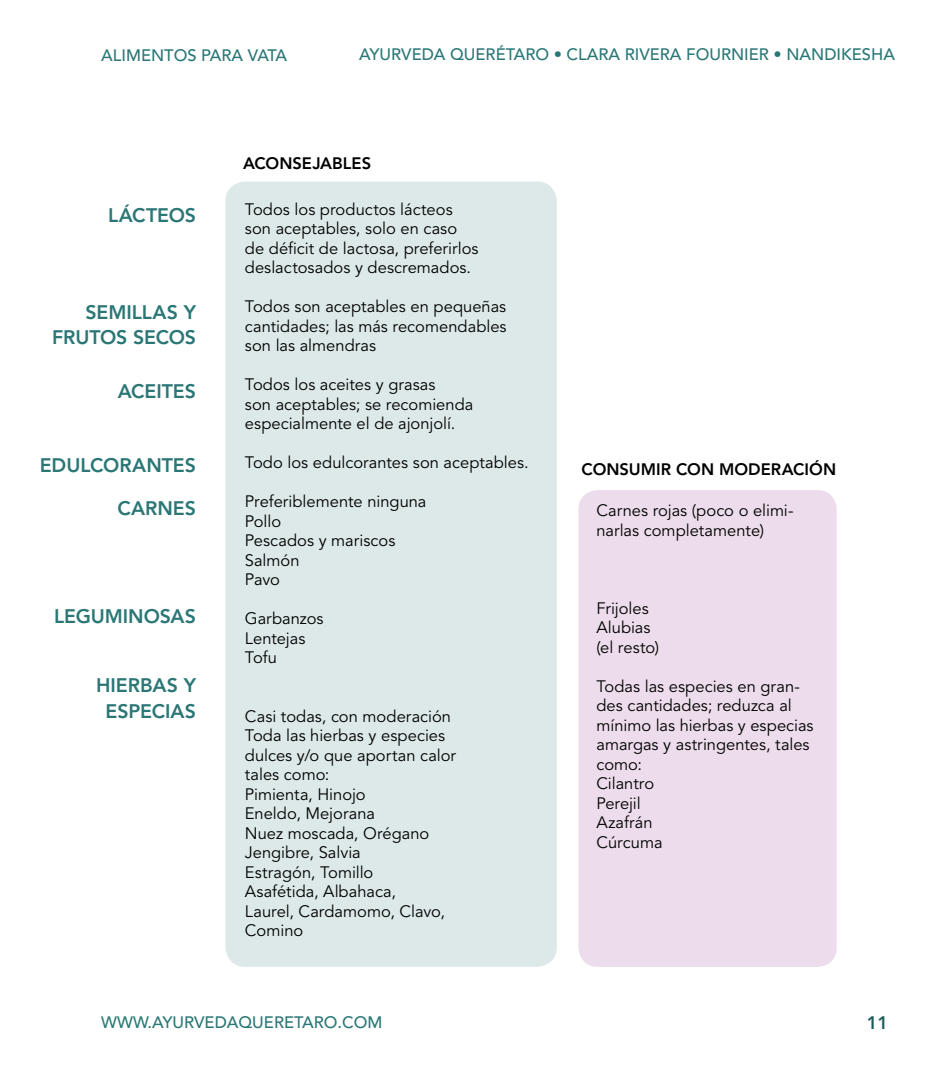
<style>
.page{position:relative;width:940px;height:1080px;background:#fff}
.page>*{position:absolute;margin:0;border:0;box-sizing:border-box;transform-origin:0 0}
.t1{font:800 19.5px/25.5px "Avenir LT Std";color:#2a7776;text-align:right}
.t2{font:800 18px "Avenir LT Std";color:#1a5d5b}
.t3{font:16.5px/19.5px "Avenir LT Std";color:#000}
.t4{font:500 16.5px "Avenir LT Std";color:#2a7776}
.t5{font:800 16.5px "Avenir LT Std";color:#000}
</style>
<div class="page">
<div style="left:226px;top:182px;width:330px;height:784px;background:#dde9e9;border-radius:19px"></div>
<div style="left:225px;top:181px;width:332px;height:786px;border:2px solid #2a7776;border-radius:19px"></div>
<div style="left:578px;top:490px;width:258px;height:477px;background:#edddec;border-radius:19px"></div>
<p class="t4" style="left:101px;top:46px;width:187px">ALIMENTOS PARA VATA</p>
<p class="t4" style="left:359px;top:45px;width:537px">AYURVEDA QUERÉTARO • CLARA RIVERA FOURNIER • NANDIKESHA</p>
<p class="t1" style="left:108px;top:203px;width:90px">LÁCTEOS</p>
<p class="t1" style="left:52px;top:299px;width:145px">SEMILLAS Y<br>FRUTOS SECOS</p>
<p class="t1" style="left:118px;top:379px;width:80px">ACEITES</p>
<p class="t1" style="left:40px;top:452px;width:158px">EDULCORANTES</p>
<p class="t1" style="left:117px;top:495px;width:80px">CARNES</p>
<p class="t1" style="left:54px;top:604px;width:143px">LEGUMINOSAS</p>
<p class="t1" style="left:96px;top:673px;width:101px;text-align:center">HIERBAS Y<br>ESPECIAS</p>
<p class="t5" style="left:243px;top:154px;width:130px">ACONSEJABLES</p>
<p class="t3" style="left:245px;top:200px;width:235px">Todos los productos lácteos son aceptables, solo en caso de déficit de lactosa, preferirlos deslactosados y descremados.</p>
<p class="t3" style="left:245px;top:297px;width:263px;text-align:justify">Todos son aceptables en pequeñas cantidades; las más recomendables son las almendras</p>
<p class="t3" style="left:245px;top:375px;width:230px">Todos los aceites y grasas<br>son aceptables; se recomienda especialmente el de ajonjolí.</p>
<p class="t3" style="left:245px;top:453px;width:285px">Todo los edulcorantes son aceptables.</p>
<p class="t3" style="left:245px;top:492px;width:183px">Preferiblemente ninguna<br>Pollo<br>Pescados y mariscos<br>Salmón<br>Pavo</p>
<p class="t3" style="left:245px;top:609px;width:80px">Garbanzos<br>Lentejas<br>Tofu</p>
<p class="t3" style="left:245px;top:707px;width:213px">Casi todas, con moderación<br>Toda las hierbas y especies dulces y/o que aportan calor tales como:<br>Pimienta, Hinojo<br>Eneldo, Mejorana<br>Nuez moscada, Orégano<br>Jengibre, Salvia<br>Estragón, Tomillo<br>Asafétida, Albahaca,<br>Laurel, Cardamomo, Clavo,<br>Comino</p>
<p class="t5" style="left:581px;top:459px;width:256px">CONSUMIR CON MODERACIÓN</p>
<p class="t3" style="left:596px;top:501px;width:199px">Carnes rojas (poco o elimi&shy;narlas completamente)</p>
<p class="t3" style="left:596px;top:599px;width:64px">Frijoles<br>Alubias (el resto)</p>
<p class="t3" style="left:596px;top:677px;width:219px">Todas las especies en gran&shy;des cantidades; reduzca al mínimo las hierbas y especias amargas y astringentes, tales como:<br>Cilantro<br>Perejil<br>Azafrán<br>Cúrcuma</p>
<p class="t4" style="left:101px;top:1013px;width:283px">WWW.AYURVEDAQUERETARO.COM</p>
<p class="t2" style="left:867px;top:1012px;width:23px">11</p>
</div>
